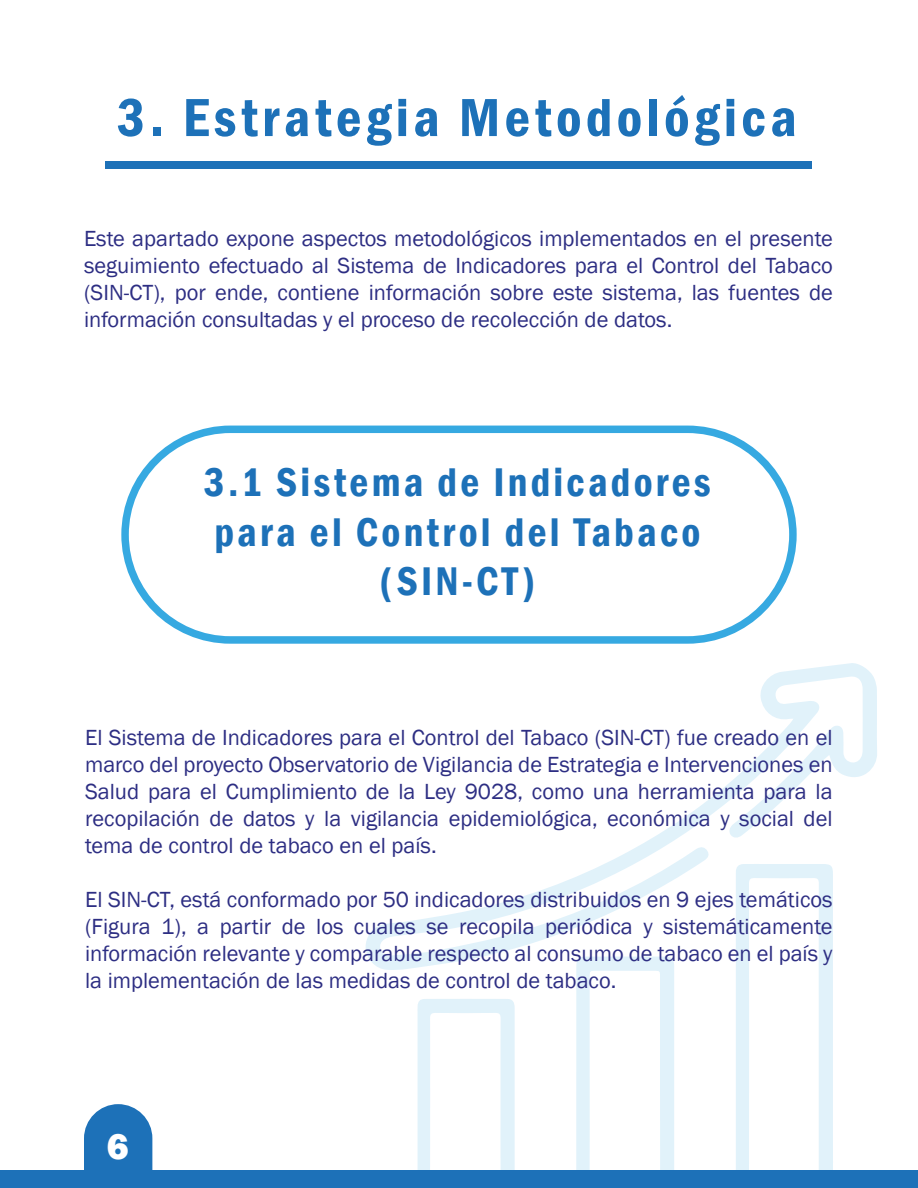
<style>
.page{position:relative;width:918px;height:1188px;background:#fff}
.page>*{position:absolute;margin:0;border:0;box-sizing:border-box;transform-origin:0 0}
.t1{font:600 condensed 55.5px "Franklin Gothic";letter-spacing:.08em;color:#1d71b8}
.t2{font:600 condensed 41.25px/49.5px "Franklin Gothic";letter-spacing:.08em;color:#1d71b8;text-align:center}
.t3{font:800 37.5px "Franklin Gothic";color:#fff}
.t4{font:22.5px/27px "Franklin Gothic";color:#2d2e83;text-align:justify}
</style>
<div class="page">
<svg style="left:358px;top:970px;width:534px;height:201px"></svg>
<svg style="left:365px;top:663px;width:512px;height:307px"></svg>
<svg style="left:84px;top:1104px;width:68px;height:67px;background:#3680bf"></svg>
<div style="left:0;top:1171px;width:918px;height:17px;background:#1d71b8"></div>
<div style="left:106px;top:161px;width:706px;height:7px;background:#1d71b8"></div>
<div style="left:121px;top:426px;width:676px;height:218px;border:8px solid #36a9e1;border-radius:105px"></div>
<h1 class="t1" style="left:117px;top:80px;width:681px">3. Estrategia Metodológica</h1>
<p class="t4" style="left:84px;top:225px;width:751px">Este apartado expone aspectos metodológicos implementados en el presente seguimiento efectuado al Sistema de Indicadores para el Control del Tabaco (SIN-CT), por ende, contiene información sobre este sistema, las fuentes de información consultadas y el proceso de recolección de datos.</p>
<h2 class="t2" style="left:204px;top:457px;width:508px">3.1 Sistema de Indicadores para el Control del Tabaco (SIN-CT)</h2>
<p class="t4" style="left:85px;top:724px;width:749px">El Sistema de Indicadores para el Control del Tabaco (SIN-CT) fue creado en el marco del proyecto Observatorio de Vigilancia de Estrategia e Intervenciones en Salud para el Cumplimiento de la Ley 9028, como una herramienta para la recopilación de datos y la vigilancia epidemiológica, económica y social del tema de control de tabaco en el país.</p>
<p class="t4" style="left:85px;top:886px;width:749px">El SIN-CT, está conformado por 50 indicadores distribuidos en 9 ejes temáticos (Figura 1), a partir de los cuales se recopila periódica y sistemáticamente información relevante y comparable respecto al consumo de tabaco en el país y la implementación de las medidas de control de tabaco.</p>
<h3 class="t3" style="left:107px;top:1122px;width:23px">6</h3>
</div>
